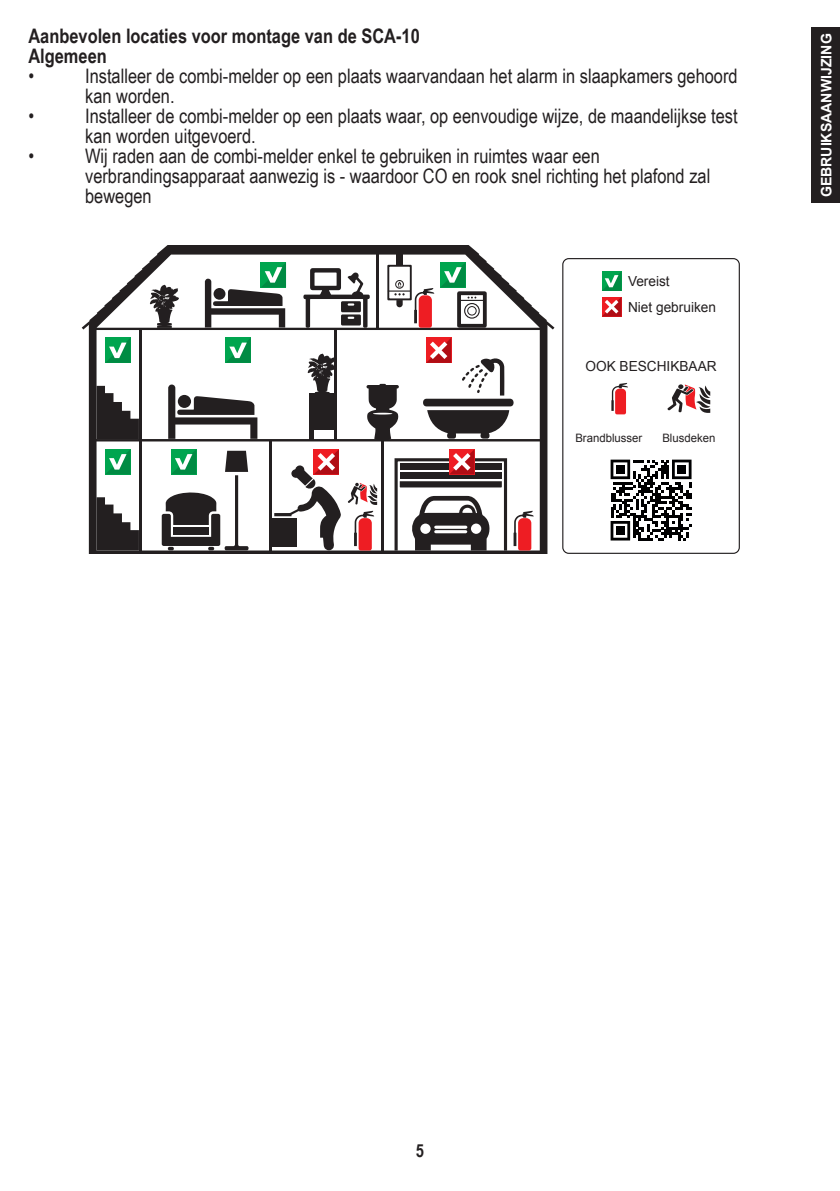
<style>
.page{position:relative;width:840px;height:1191px;background:#fff}
.page>*{position:absolute;margin:0;border:0;box-sizing:border-box;transform-origin:0 0}
.t1{font:20px/20px "Arial Narrow";color:#231f20}
.t2{font:700 20px "Arial Narrow";color:#231f20}
.t3{font:700 18px "Arial Narrow";color:#231f20}
.t4{font:700 14.4px "Arial";color:#fff}
.t5{font:14px "Arial";color:#231f20}
.t6{font:11.6px "Arial";color:#231f20}
</style>
<div class="page">
<div style="left:811px;top:28px;width:28px;height:175px;background:#231f20"></div>
<svg style="left:82px;top:245px;width:472px;height:309px"></svg>
<svg style="left:96px;top:386px;width:43px;height:53px"></svg>
<svg style="left:168px;top:384px;width:89px;height:55px"></svg>
<div style="left:178px;top:395px;width:13px;height:13px;background:#231f20;border-radius:50%"></div>
<div style="left:271px;top:518px;width:25px;height:28px;background:#231f20"></div>
<hr style="left:269px;top:441px;width:2px;height:109px;background:#231f20">
<hr style="left:139px;top:441px;width:2px;height:110px;background:#231f20">
<hr style="left:380px;top:441px;width:3px;height:109px;background:#231f20">
<hr style="left:334px;top:329px;width:3px;height:111px;background:#231f20">
<hr style="left:139px;top:329px;width:2px;height:111px;background:#231f20">
<hr style="left:375px;top:251px;width:3px;height:77px;background:#231f20">
<svg style="left:366px;top:384px;width:33px;height:56px"></svg>
<div style="left:309px;top:394px;width:26px;height:36px;background:#231f20"></div>
<div style="left:309px;top:427px;width:5px;height:12px;background:#231f20"></div>
<svg style="left:307px;top:353px;width:27px;height:44px"></svg>
<svg style="left:96px;top:497px;width:43px;height:53px"></svg>
<svg style="left:513px;top:511px;width:20px;height:39px"></svg>
<svg style="left:354px;top:511px;width:20px;height:39px"></svg>
<svg style="left:347px;top:483px;width:30px;height:22px"></svg>
<svg style="left:394px;top:449px;width:113px;height:101px"></svg>
<svg style="left:423px;top:338px;width:90px;height:100px"></svg>
<svg style="left:274px;top:449px;width:67px;height:101px"></svg>
<svg style="left:225px;top:338px;width:25px;height:25px"></svg>
<svg style="left:105px;top:338px;width:25px;height:25px"></svg>
<svg style="left:105px;top:449px;width:25px;height:25px"></svg>
<svg style="left:162px;top:449px;width:86px;height:101px"></svg>
<svg style="left:96px;top:254px;width:443px;height:74px"></svg>
<div style="left:562px;top:258px;width:177px;height:296px;border:1px solid #231f20;border-radius:6px"></div>
<svg style="left:602px;top:271px;width:19px;height:20px"></svg>
<svg style="left:602px;top:297px;width:19px;height:19px"></svg>
<svg style="left:610px;top:459px;width:82px;height:82px"></svg>
<div style="left:615px;top:465px;width:9px;height:8px;background:#000001"></div>
<div style="left:677px;top:465px;width:8px;height:8px;background:#000001"></div>
<div style="left:615px;top:526px;width:9px;height:9px;background:#000001"></div>
<svg style="left:667px;top:384px;width:42px;height:29px"></svg>
<svg style="left:611px;top:383px;width:16px;height:31px"></svg>
<p class="t2" style="left:28px;top:21px;width:393px">Aanbevolen locaties voor montage van de SCA-10</p>
<p class="t2" style="left:28px;top:41px;width:80px">Algemeen</p>
<p class="t1" style="left:28px;top:65px;width:7px">•</p>
<p class="t1" style="left:85px;top:65px;width:653px">Installeer de combi-melder op een plaats waarvandaan het alarm in slaapkamers gehoord kan worden.</p>
<p class="t1" style="left:28px;top:105px;width:7px">•</p>
<p class="t1" style="left:85px;top:105px;width:653px">Installeer de combi-melder op een plaats waar, op eenvoudige wijze, de maandelijkse test</p>
<p class="t1" style="left:85px;top:125px;width:172px">kan worden uitgevoerd.</p>
<p class="t1" style="left:28px;top:145px;width:7px">•</p>
<p class="t1" style="left:85px;top:145px;width:516px">Wij raden aan de combi-melder enkel te gebruiken in ruimtes waar een</p>
<p class="t1" style="left:85px;top:165px;width:626px">verbrandingsapparaat aanwezig is - waardoor CO en rook snel richting het plafond zal</p>
<p class="t1" style="left:85px;top:185px;width:68px">bewegen</p>
<p class="t5" style="left:627px;top:272px;width:43px">Vereist</p>
<p class="t5" style="left:627px;top:297px;width:89px">Niet gebruiken</p>
<p class="t5" style="left:585px;top:357px;width:133px">OOK BESCHIKBAAR</p>
<p class="t6" style="left:575px;top:430px;width:68px">Brandblusser</p>
<p class="t6" style="left:662px;top:430px;width:55px">Blusdeken</p>
<p class="t4" style="left:816px;top:197px;width:165px;rotate:-90deg">GEBRUIKSAANWIJZING</p>
<p class="t3" style="left:415px;top:1137px;width:10px">5</p>
</div>
